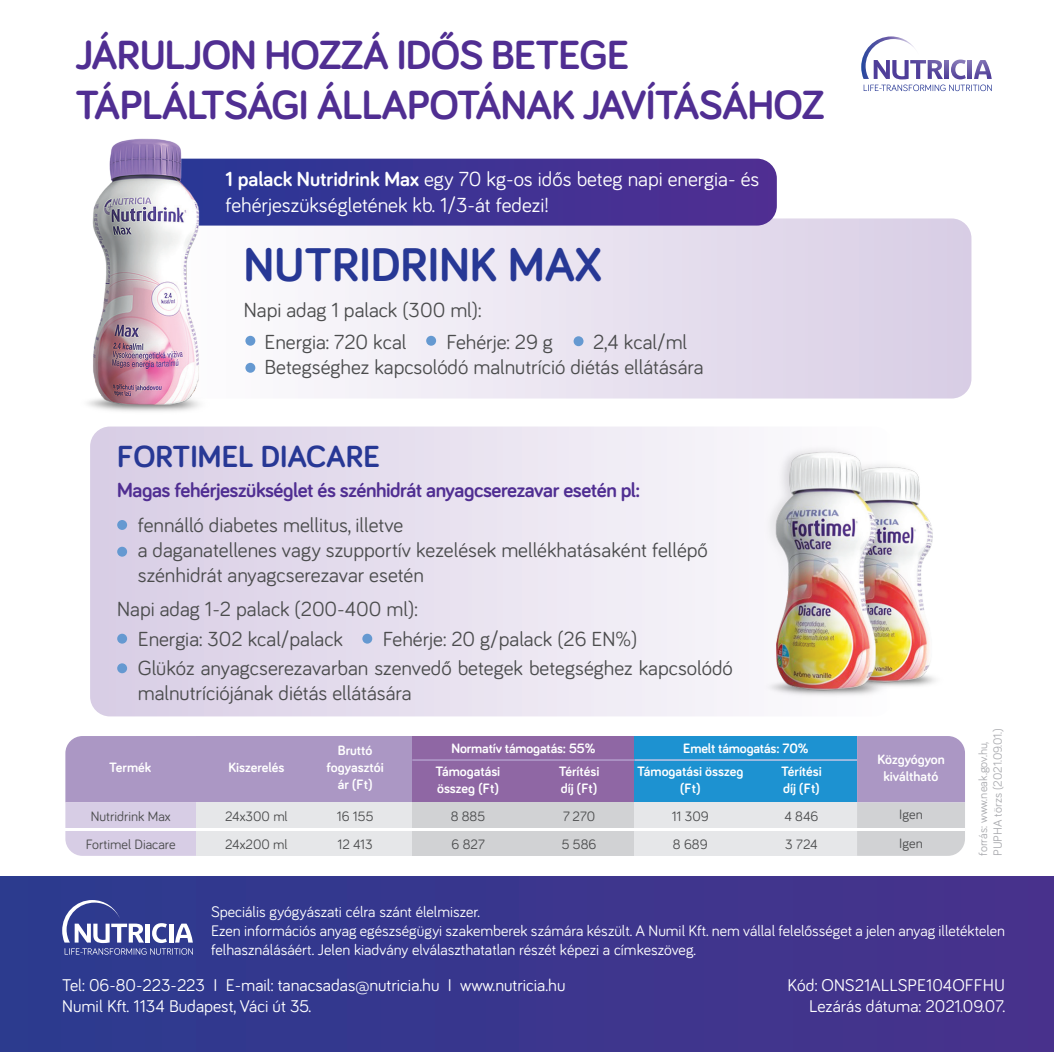
<style>
.page{position:relative;width:1054px;height:1052px;background:#fff}
.page>*{position:absolute;margin:0;border:0;box-sizing:border-box;transform-origin:0 0}
.t1{font:700 48.82px "Bariol";color:#273895}
.t2{font:700 42px/50.4px "Bariol";letter-spacing:-.02em;color:#502e92}
.t3{font:700 31.5px "Bariol";color:#273895}
.t4{font:21px/25.2px "Bariol";color:#4b4c4d}
.t5{font:21px/25.2px "Bariol";color:#fff}
.t6{font:700 21px "Bariol";letter-spacing:-.02em;color:#502e92}
.t7{font:17.5px/21px "Bariol";color:#fff}
.t8{font:15.75px/18.9px "Bariol";color:#fff}
.t9{font:700 14px/16.8px "Bariol";color:#fff}
.t10{font:14px/28.2px "Bariol";color:#4b4c4d}
.t11{font:12.25px/14.7px "Bariol";color:#abacb0}
.s1{font-weight:700}
</style>
<div class="page">
<svg style="left:245px;top:218px;width:726px;height:180px"></svg>
<svg style="left:236px;top:159px;width:540px;height:67px;background:#403394"></svg>
<img style="left:87px;top:139px;width:149px;height:273px">
<div style="left:245px;top:336px;width:10px;height:10px;background:#6599d1;border-radius:50%"></div>
<div style="left:426px;top:336px;width:10px;height:10px;background:#6599d1;border-radius:50%"></div>
<div style="left:573px;top:336px;width:10px;height:10px;background:#6599d1;border-radius:50%"></div>
<div style="left:245px;top:363px;width:10px;height:10px;background:#6599d1;border-radius:50%"></div>
<svg style="left:90px;top:426px;width:659px;height:290px"></svg>
<img style="left:741px;top:435px;width:195px;height:266px">
<div style="left:117px;top:634px;width:10px;height:9px;background:#6599d1;border-radius:50%"></div>
<div style="left:117px;top:663px;width:10px;height:10px;background:#6599d1;border-radius:50%"></div>
<div style="left:362px;top:634px;width:10px;height:9px;background:#6599d1;border-radius:50%"></div>
<div style="left:117px;top:520px;width:10px;height:10px;background:#6599d1;border-radius:50%"></div>
<div style="left:117px;top:547px;width:10px;height:10px;background:#6599d1;border-radius:50%"></div>
<svg style="left:65px;top:736px;width:900px;height:120px;background:#aaaece"></svg>
<hr style="left:65px;top:828px;width:900px;height:2px;background:#fff">
<div style="left:0;top:876px;width:1054px;height:176px;background:linear-gradient(to right,#2b3b8f,#49328c)"></div>
<svg style="left:62px;top:900px;width:131px;height:55px"></svg>
<img style="left:919px;top:60px;width:23px;height:19px">
<img style="left:967px;top:60px;width:5px;height:19px">
<img style="left:974px;top:60px;width:17px;height:19px">
<img style="left:951px;top:60px;width:14px;height:19px">
<img style="left:944px;top:60px;width:4px;height:19px">
<svg style="left:863px;top:85px;width:128px;height:6px"></svg>
<img style="left:861px;top:36px;width:58px;height:43px">
<h2 class="t2" style="left:76px;top:28px;width:750px">JÁRULJON HOZZÁ IDŐS BETEGE<br>TÁPLÁLTSÁGI ÁLLAPOTÁNAK JAVÍTÁSÁHOZ</h2>
<p class="t5" style="left:225px;top:166px;width:535px"><span class="s1">1 palack Nutridrink Max</span> egy 70 kg-os idős beteg napi energia- és fehérjeszükségletének kb. 1/3-át fedezi!</p>
<h1 class="t1" style="left:244px;top:231px;width:359px">NUTRIDRINK MAX</h1>
<p class="t4" style="left:264px;top:293px;width:218px;line-height:31.8px;text-indent:-21px">Napi adag 1 palack (300 ml):<br>Energia: 720 kcal</p>
<p class="t4" style="left:264px;top:328px;width:440px;text-indent:328px">2,4 kcal/ml<br>Betegséghez kapcsolódó malnutríció diétás ellátására</p>
<p class="t4" style="left:446px;top:328px;width:108px">Fehérje: 29 g</p>
<h3 class="t3" style="left:117px;top:435px;width:264px">FORTIMEL DIACARE</h3>
<p class="t6" style="left:117px;top:475px;width:524px">Magas fehérjeszükséglet és szénhidrát anyagcserezavar esetén pl:</p>
<p class="t4" style="left:138px;top:511px;width:571px">fennálló diabetes mellitus, illetve<br>a daganatellenes vagy szupportív kezelések mellékhatásaként fellépő szénhidrát anyagcserezavar esetén</p>
<p class="t4" style="left:138px;top:593px;width:281px;line-height:29.6px;text-indent:-21px">Napi adag 1-2 palack (200-400 ml):<br>Energia: 302 kcal/palack</p>
<p class="t4" style="left:138px;top:623px;width:596px;line-height:29.6px;text-indent:245px">Fehérje: 20 g/palack (26 EN%)<br>Glükóz anyagcserezavarban szenvedő betegek betegséghez kapcsolódó</p>
<p class="t4" style="left:138px;top:680px;width:275px">malnutríciójának diétás ellátására</p>
<p class="t9" style="left:109px;top:758px;width:43px">Termék</p>
<p class="t10" style="left:86px;top:801px;width:91px;text-align:center">Nutridrink Max<br>Fortimel Diacare</p>
<p class="t9" style="left:326px;top:742px;width:59px;text-align:center">Bruttó fogyasztói ár (Ft)</p>
<p class="t9" style="left:451px;top:739px;width:146px">Normatív támogatás: 55%</p>
<p class="t9" style="left:683px;top:739px;width:127px">Emelt támogatás: 70%</p>
<p class="t10" style="left:337px;top:801px;width:38px">16 155<br>12 413</p>
<p class="t9" style="left:228px;top:758px;width:57px">Kiszerelés</p>
<p class="t9" style="left:435px;top:763px;width:66px">Támogatási összeg (Ft)</p>
<p class="t9" style="left:637px;top:763px;width:107px;text-align:center">Támogatási összeg (Ft)</p>
<p class="t9" style="left:559px;top:763px;width:42px">Térítési díj (Ft)</p>
<p class="t9" style="left:781px;top:763px;width:42px">Térítési díj (Ft)</p>
<p class="t10" style="left:225px;top:801px;width:64px">24x300 ml<br>24x200 ml</p>
<p class="t10" style="left:451px;top:801px;width:36px">8 885<br>6 827</p>
<p class="t10" style="left:671px;top:801px;width:39px">11 309<br>8 689</p>
<p class="t10" style="left:562px;top:801px;width:36px">7 270<br>5 586</p>
<p class="t10" style="left:784px;top:801px;width:36px">4 846<br>3 724</p>
<p class="t9" style="left:877px;top:750px;width:69px;text-align:center">Közgyógyon kiváltható</p>
<p class="t10" style="left:899px;top:799px;width:25px">Igen</p>
<p class="t10" style="left:899px;top:828px;width:25px">Igen</p>
<p class="t11" style="left:975px;top:856px;width:129px;rotate:-90deg">forrás: www.neak.gov.hu,<br>PUPHA törzs (2021.09.01.)</p>
<p class="t8" style="left:211px;top:901px;width:795px">Speciális gyógyászati célra szánt élelmiszer.<br>Ezen információs anyag egészségügyi szakemberek számára készült. A Numil Kft. nem vállal felelősséget a jelen anyag illetéktelen felhasználásáért. Jelen kiadvány elválaszthatatlan részét képezi a címkeszöveg.</p>
<p class="t7" style="left:62px;top:973px;width:505px">Tel: 06-80-223-223 I E-mail: tanacsadas@nutricia.hu I www.nutricia.hu<br>Numil Kft. 1134 Budapest, Váci út 35.</p>
<p class="t7" style="left:787px;top:973px;width:219px;text-align:right">Kód: ONS21ALLSPE104OFFHU<br>Lezárás dátuma: 2021.09.07.</p>
</div>
